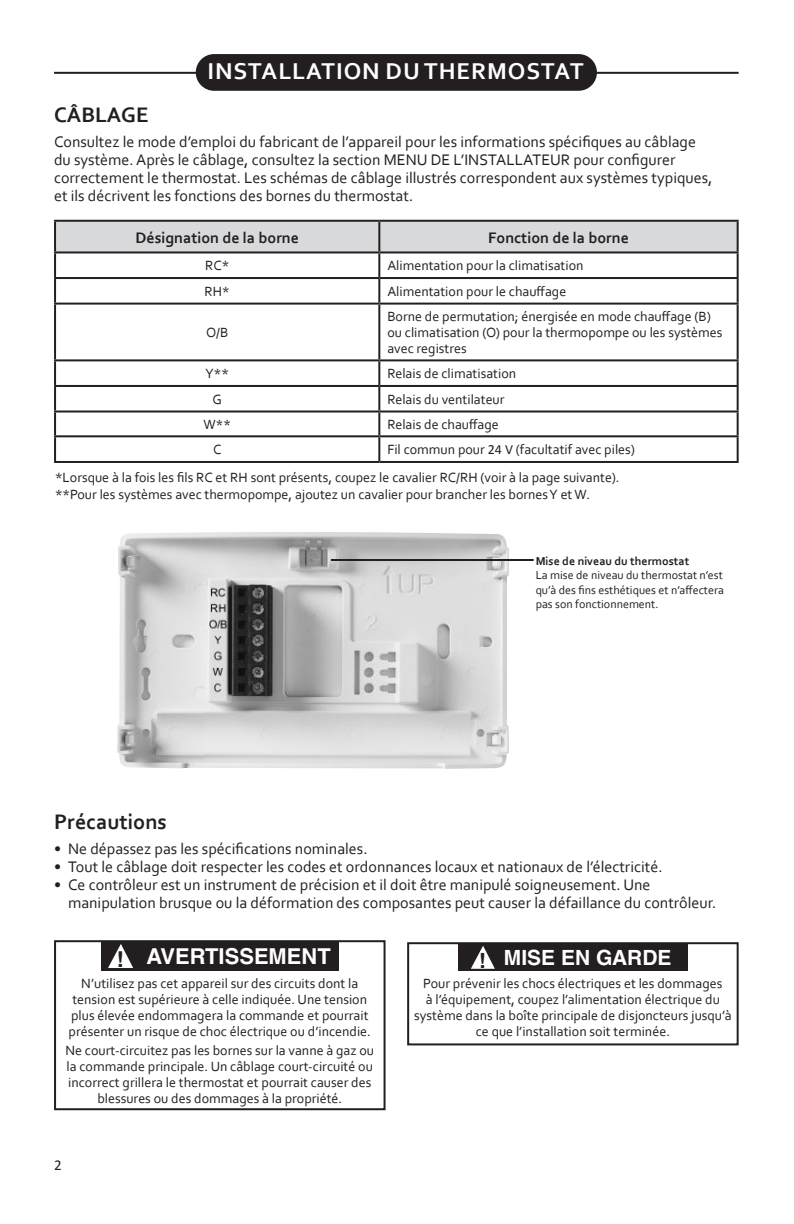
<style>
.page{position:relative;width:794px;height:1224px;background:#fff}
.page>*{position:absolute;margin:0;border:0;box-sizing:border-box;transform-origin:0 0}
.t1{font:700 24px "Corbel";letter-spacing:.04em;color:#fff}
.t2{font:700 22px "Corbel";color:#231f20}
.t3{font:700 22px "Helvetica LT Std";color:#fff}
.t4{font:700 21px "Helvetica LT Std";color:#fff}
.t5{font:16px/18px "Corbel";color:#231f20}
.t6{font:700 16px "Corbel";color:#231f20}
.t7{font:15px "Calibri";color:#231f20}
.t8{font:14px/16px "Corbel";color:#231f20;text-align:center}
.t9{font:12px/14.4px "Corbel";color:#231f20;text-align:justify}
.t10{font:700 12px "Corbel";color:#231f20}
.s1{font-family:"Calibri"}
.s2{color:#231f20}
</style>
<div class="page">
<hr style="left:54px;top:72px;width:684px;height:2px;background:#231f20">
<div style="left:56px;top:222px;width:680px;height:29px;background:#d8d9db"></div>
<hr style="left:54px;top:220px;width:325px;height:2px;background:#231f20">
<hr style="left:54px;top:222px;width:2px;height:29px;background:#231f20">
<hr style="left:379px;top:220px;width:359px;height:2px;background:#231f20">
<hr style="left:378px;top:222px;width:2px;height:29px;background:#231f20">
<hr style="left:736px;top:222px;width:2px;height:29px;background:#231f20">
<hr style="left:54px;top:251px;width:325px;height:2px;background:#231f20">
<hr style="left:54px;top:253px;width:2px;height:24px;background:#231f20">
<hr style="left:379px;top:251px;width:359px;height:2px;background:#231f20">
<hr style="left:378px;top:253px;width:2px;height:24px;background:#231f20">
<hr style="left:736px;top:253px;width:2px;height:24px;background:#231f20">
<hr style="left:54px;top:277px;width:325px;height:2px;background:#231f20">
<hr style="left:54px;top:279px;width:2px;height:24px;background:#231f20">
<hr style="left:379px;top:277px;width:359px;height:2px;background:#231f20">
<hr style="left:378px;top:279px;width:2px;height:24px;background:#231f20">
<hr style="left:736px;top:279px;width:2px;height:24px;background:#231f20">
<hr style="left:54px;top:303px;width:325px;height:2px;background:#231f20">
<hr style="left:54px;top:305px;width:2px;height:54px;background:#231f20">
<hr style="left:379px;top:303px;width:359px;height:2px;background:#231f20">
<hr style="left:378px;top:305px;width:2px;height:54px;background:#231f20">
<hr style="left:736px;top:305px;width:2px;height:54px;background:#231f20">
<hr style="left:54px;top:359px;width:325px;height:2px;background:#231f20">
<hr style="left:54px;top:361px;width:2px;height:24px;background:#231f20">
<hr style="left:379px;top:359px;width:359px;height:2px;background:#231f20">
<hr style="left:378px;top:361px;width:2px;height:24px;background:#231f20">
<hr style="left:736px;top:361px;width:2px;height:24px;background:#231f20">
<hr style="left:54px;top:385px;width:325px;height:2px;background:#231f20">
<hr style="left:54px;top:387px;width:2px;height:24px;background:#231f20">
<hr style="left:379px;top:385px;width:359px;height:2px;background:#231f20">
<hr style="left:378px;top:387px;width:2px;height:24px;background:#231f20">
<hr style="left:736px;top:387px;width:2px;height:24px;background:#231f20">
<hr style="left:54px;top:411px;width:325px;height:2px;background:#231f20">
<hr style="left:54px;top:413px;width:2px;height:22px;background:#231f20">
<hr style="left:379px;top:411px;width:359px;height:2px;background:#231f20">
<hr style="left:378px;top:413px;width:2px;height:22px;background:#231f20">
<hr style="left:736px;top:413px;width:2px;height:22px;background:#231f20">
<hr style="left:54px;top:435px;width:325px;height:2px;background:#231f20">
<hr style="left:54px;top:437px;width:2px;height:24px;background:#231f20">
<hr style="left:379px;top:435px;width:359px;height:2px;background:#231f20">
<hr style="left:378px;top:437px;width:2px;height:24px;background:#231f20">
<hr style="left:736px;top:437px;width:2px;height:24px;background:#231f20">
<hr style="left:54px;top:461px;width:325px;height:2px;background:#231f20">
<hr style="left:379px;top:461px;width:359px;height:2px;background:#231f20">
<div style="left:197px;top:55px;width:398px;height:35px;background:#231f20;border-radius:17px"></div>
<div style="left:196px;top:54px;width:400px;height:37px;border:2px solid #231f20;border-radius:17px"></div>
<img style="left:117px;top:532px;width:392px;height:237px">
<hr style="left:331px;top:559px;width:202px;height:2px;background:#231f20">
<div style="left:101px;top:942px;width:237px;height:28px;background:#231f20"></div>
<svg style="left:108px;top:944px;width:25px;height:24px"></svg>
<div style="left:54px;top:940px;width:331px;height:170px;border:2px solid #231f20"></div>
<div style="left:458px;top:944px;width:229px;height:27px;background:#231f20"></div>
<svg style="left:471px;top:946px;width:23px;height:23px"></svg>
<div style="left:407px;top:942px;width:331px;height:103px;border:2px solid #231f20"></div>
<h1 class="t1" style="left:207px;top:60px;width:377px">INSTALLATION DU THERMOSTAT</h1>
<h2 class="t2" style="left:54px;top:104px;width:96px">CÂBLAGE</h2>
<p class="t5" style="left:54px;top:133px;width:659px">Consultez le mode d’emploi du fabricant de l’appareil pour les informations spécifiques au câblage du système. Après le câblage, consultez la section MENU DE L’INSTALLATEUR pour configurer correctement le thermostat. Les schémas de câblage illustrés correspondent aux systèmes typiques, et ils décrivent les fonctions des bornes du thermostat.</p>
<p class="t6" style="left:135px;top:230px;width:165px">Désignation de la borne</p>
<p class="t6" style="left:488px;top:230px;width:142px">Fonction de la borne</p>
<p class="t8" style="left:205px;top:259px;width:26px">RC*</p>
<p class="t8" style="left:387px;top:259px;width:198px">Alimentation pour la climatisation</p>
<p class="t8" style="left:204px;top:285px;width:27px">RH*</p>
<p class="t8" style="left:387px;top:283px;width:180px">Alimentation pour le chauffage</p>
<p class="t8" style="left:206px;top:326px;width:24px">O/B</p>
<p class="t8" style="left:387px;top:308px;width:336px;text-align:left">Borne de permutation; énergisée en mode chauffage (B) ou climatisation (O) pour la thermopompe ou les systèmes avec registres</p>
<p class="t8" style="left:205px;top:367px;width:25px">Y**</p>
<p class="t8" style="left:387px;top:367px;width:130px">Relais de climatisation</p>
<p class="t8" style="left:212px;top:393px;width:11px">G</p>
<p class="t8" style="left:387px;top:393px;width:119px">Relais du ventilateur</p>
<p class="t8" style="left:203px;top:418px;width:29px">W**</p>
<p class="t8" style="left:387px;top:416px;width:113px">Relais de chauffage</p>
<p class="t8" style="left:213px;top:443px;width:10px">C</p>
<p class="t8" style="left:55px;top:437px;width:581px;line-height:27.6px;text-align:left;text-indent:332px">Fil commun pour <span class="s1">24 V</span> (facultatif avec piles) *Lorsque à la fois les fils RC et RH sont présents, coupez le cavalier RC/RH (voir à la page suivante).</p>
<p class="t8" style="left:55px;top:487px;width:536px">**Pour les systèmes avec thermopompe, ajoutez un cavalier pour brancher les bornes Y et W.</p>
<p class="t10" style="left:535px;top:555px;width:155px">Mise de niveau du thermostat</p>
<p class="t9" style="left:535px;top:569px;width:190px">La mise de niveau du thermostat n’est qu’à des fins esthétiques et n’affectera pas son fonctionnement.</p>
<h2 class="t2" style="left:54px;top:811px;width:114px">Précautions</h2>
<p class="t5" style="left:54px;top:839px;width:315px">• Ne dépassez pas les spécifications nominales.</p>
<p class="t5" style="left:54px;top:859px;width:609px">• Tout le câblage doit respecter les codes et ordonnances locaux et nationaux de l’électricité.</p>
<p class="t5" style="left:68px;top:877px;width:649px;text-indent:-14px">• Ce contrôleur est un instrument de précision et il doit être manipulé soigneusement. Une manipulation brusque ou la déformation des composantes peut causer la défaillance du contrôleur.</p>
<h2 class="t3" style="left:117px;top:944px;width:215px"><span class="s2">!</span> AVERTISSEMENT</h2>
<p class="t8" style="left:69px;top:976px;width:304px">N’utilisez pas cet appareil sur des circuits dont la tension est supérieure à celle indiquée. Une tension plus élevée endommagera la commande et pourrait présenter un risque de choc électrique ou d’incendie.</p>
<p class="t8" style="left:65px;top:1043px;width:310px">Ne court-circuitez pas les bornes sur la vanne à gaz ou la commande principale. Un câblage court-circuité ou incorrect grillera le thermostat et pourrait causer des blessures ou des dommages à la propriété.</p>
<p class="t7" style="left:54px;top:1160px;width:9px">2</p>
<h3 class="t4" style="left:479px;top:946px;width:194px"><span class="s2">!</span> MISE EN GARDE</h3>
<p class="t8" style="left:414px;top:977px;width:319px">Pour prévenir les chocs électriques et les dommages<br>à l’équipement, coupez l’alimentation électrique du système dans la boîte principale de disjoncteurs jusqu’à ce que l’installation soit terminée.</p>
</div>
